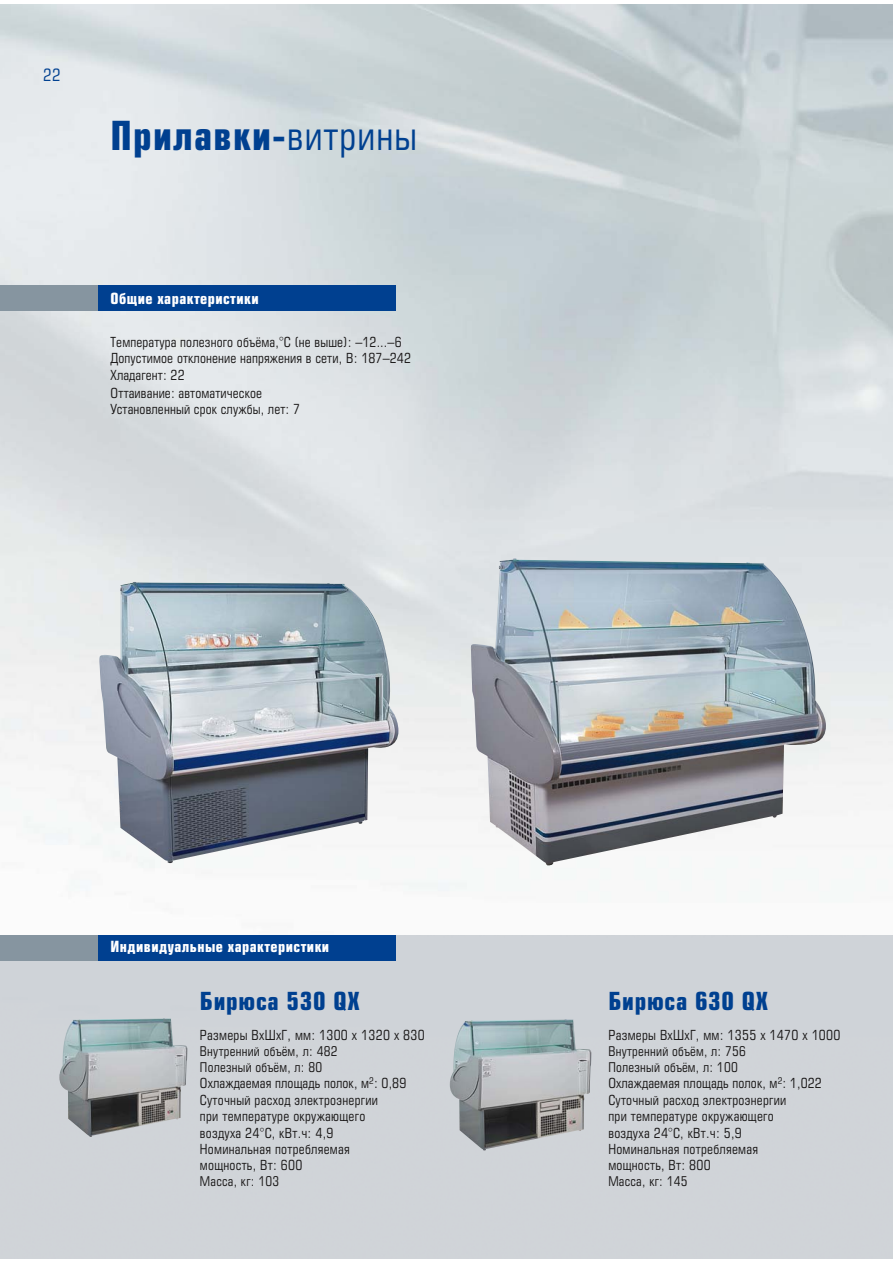
<style>
.page{position:relative;width:893px;height:1263px;background:#fff}
.page>*{position:absolute;margin:0;border:0;box-sizing:border-box;transform-origin:0 0}
.t1{font:700 39px "Europe Cond";letter-spacing:.03em;color:#004090}
.t2{font:700 24.3px "Europe Cond";letter-spacing:.03em;color:#004090}
.t3{font:16.5px "Europe Cond";color:#004090}
.t4{font:700 15px "Europe Cond";letter-spacing:.03em;color:#fff}
.t5{font:13.5px/16.4px "Europe Cond";letter-spacing:.02em;color:#191717}
.t6{font:13.05px/16px "Europe Cond";letter-spacing:.02em;color:#191717}
.s1{font-weight:400}
</style>
<div class="page">
<img style="left:0;top:4px;width:892px;height:932px">
<div style="left:0;top:936px;width:892px;height:323px;background:#d0d4d8"></div>
<div style="left:0;top:285px;width:98px;height:25px;background:#8695a0"></div>
<div style="left:98px;top:285px;width:297px;height:25px;background:#004090"></div>
<div style="left:98px;top:936px;width:297px;height:25px;background:#004090"></div>
<div style="left:0;top:936px;width:98px;height:25px;background:#8695a0"></div>
<img style="left:99px;top:582px;width:299px;height:281px">
<img style="left:470px;top:558px;width:355px;height:307px">
<img style="left:59px;top:1018px;width:128px;height:119px">
<img style="left:450px;top:1019px;width:141px;height:131px">
<p class="t3" style="left:43px;top:69px;width:19px">22</p>
<h1 class="t1" style="left:111px;top:120px;width:308px">Прилавки-<span class="s1">витрины</span></h1>
<p class="t4" style="left:111px;top:292px;width:150px">Общие характеристики</p>
<p class="t5" style="left:111px;top:335px;width:302px">Температура полезного объёма,°C (не выше): –12...–6<br>Допустимое отклонение напряжения в сети, В: 187–242<br>Хладагент: 22</p>
<p class="t5" style="left:111px;top:385px;width:191px">Оттаивание: автоматическое<br>Установленный срок службы, лет: 7</p>
<p class="t4" style="left:111px;top:941px;width:220px">Индивидуальные характеристики</p>
<h2 class="t2" style="left:200px;top:991px;width:161px">Бирюса 530 QX</h2>
<p class="t5" style="left:200px;top:1028px;width:226px">Размеры ВхШхГ, мм: 1300 х 1320 х 830</p>
<p class="t6" style="left:200px;top:1044px;width:139px">Внутренний объём, л: 482<br>Полезный объём, л: 80</p>
<p class="t5" style="left:200px;top:1076px;width:208px">Охлаждаемая площадь полок, м<sup>2</sup>: 0,89<br>Суточный расход электроэнергии<br>при температуре окружающего воздуха 24°C, кВт.ч: 4,9<br>Номинальная потребляемая мощность, Вт: 600</p>
<p class="t6" style="left:200px;top:1174px;width:81px">Масса, кг: 103</p>
<h2 class="t2" style="left:608px;top:991px;width:161px">Бирюса 630 QX</h2>
<p class="t5" style="left:608px;top:1028px;width:233px">Размеры ВхШхГ, мм: 1355 х 1470 х 1000</p>
<p class="t6" style="left:608px;top:1044px;width:139px">Внутренний объём, л: 756<br>Полезный объём, л: 100</p>
<p class="t5" style="left:608px;top:1076px;width:215px">Охлаждаемая площадь полок, м<sup>2</sup>: 1,022<br>Суточный расход электроэнергии<br>при температуре окружающего<br>воздуха 24°C, кВт.ч: 5,9<br>Номинальная потребляемая<br>мощность, Вт: 800</p>
<p class="t6" style="left:608px;top:1174px;width:81px">Масса, кг: 145</p>
</div>
